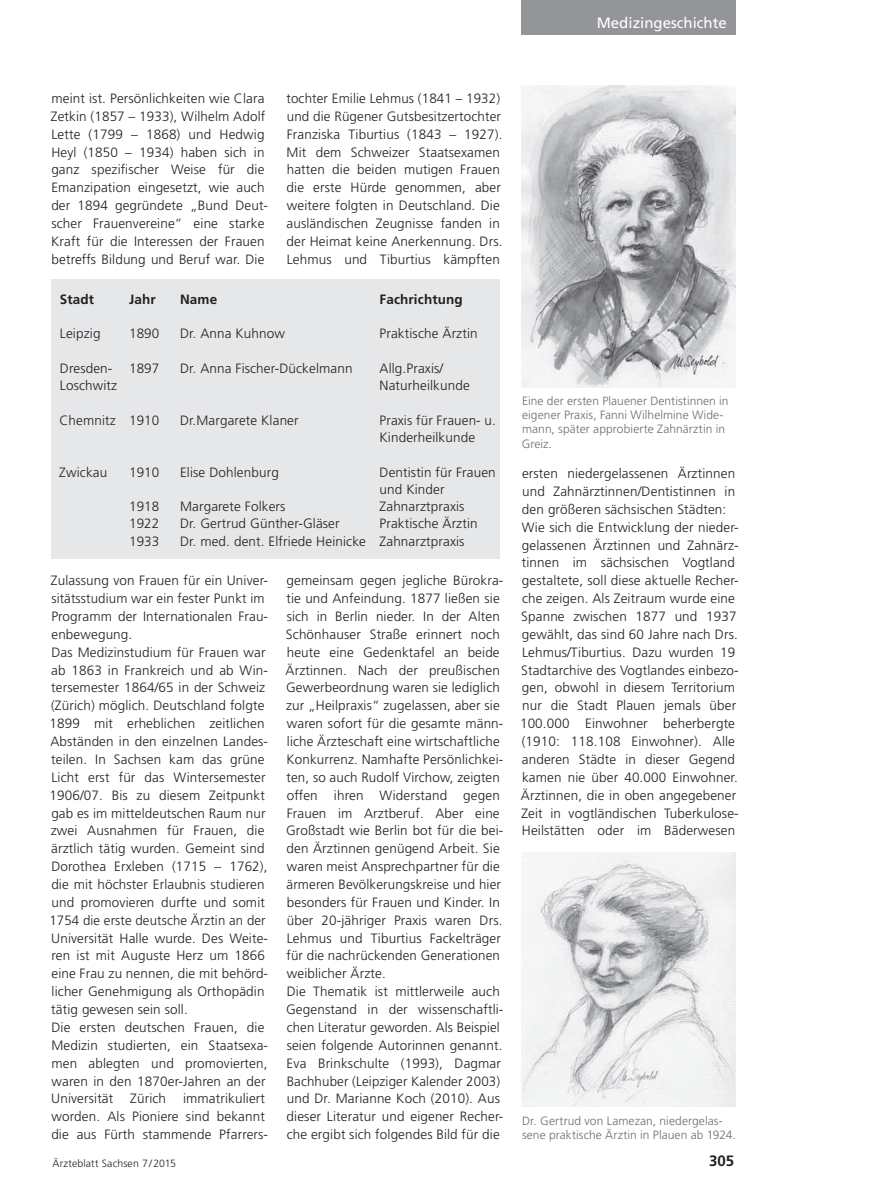
<style>
.page{position:relative;width:893px;height:1191px;background:#fff}
.page>*{position:absolute;margin:0;border:0;box-sizing:border-box;transform-origin:0 0}
.t1{font:15px "Frutiger";color:#fff}
.t2{font:700 15px "Frutiger";color:#231f20}
.Text_allgemein{font:300 13.5px/17.9px "Frutiger";letter-spacing:.01em;color:#231f20}
.Text_allgemein-2{font:700 13.5px "Frutiger";letter-spacing:.01em;color:#231f20}
.Bildunterschrift{font:300 12px/14.2px "Frutiger";letter-spacing:.005em;color:#6c6d70}
.t3{font:300 10.5px "Frutiger";letter-spacing:.015em;color:#231f20}
</style>
<div class="page">
<div style="left:522px;top:0;width:214px;height:34px;background:#939598"></div>
<div style="left:51px;top:280px;width:449px;height:279px;background:#e6e7e9"></div>
<img style="left:522px;top:85px;width:214px;height:302px">
<img style="left:522px;top:853px;width:214px;height:253px">
<p class="t1" style="left:597px;top:14px;width:132px">Medizingeschichte</p>
<p class="Text_allgemein" style="left:51px;top:89px;width:219px">meint ist. Persönlichkeiten wie Clara Zetkin (1857 – 1933), Wilhelm Adolf Lette (1799 – 1868) und Hedwig Heyl (1850 – 1934) haben sich in ganz spezifischer Weise für die Emanzipation eingesetzt, wie auch der 1894 gegründete „Bund Deut&shy;scher Frauenvereine“ eine starke Kraft für die Interessen der Frauen betreffs Bildung und Beruf war. Die</p>
<p class="Text_allgemein" style="left:286px;top:89px;width:217px">tochter Emilie Lehmus (1841 – 1932) und die Rügener Gutsbesitzertochter Franziska Tiburtius (1843 – 1927).<br>Mit dem Schweizer Staatsexamen hatten die beiden mutigen Frauen die erste Hürde genommen, aber weitere folgten in Deutschland. Die ausländischen Zeugnisse fanden in der Heimat keine Anerkennung. Drs.<br>Lehmus und Tiburtius kämpften</p>
<p class="Text_allgemein-2" style="left:60px;top:291px;width:36px">Stadt</p>
<p class="Text_allgemein-2" style="left:129px;top:291px;width:28px">Jahr</p>
<p class="Text_allgemein-2" style="left:180px;top:291px;width:39px">Name</p>
<p class="Text_allgemein-2" style="left:380px;top:291px;width:85px">Fachrichtung</p>
<p class="Text_allgemein" style="left:60px;top:325px;width:42px">Leipzig</p>
<p class="Text_allgemein" style="left:129px;top:325px;width:32px">1890</p>
<p class="Text_allgemein" style="left:180px;top:325px;width:106px">Dr. Anna Kuhnow</p>
<p class="Text_allgemein" style="left:380px;top:325px;width:100px">Praktische Ärztin</p>
<p class="Text_allgemein" style="left:60px;top:359px;width:101px">Dresden- 1897</p>
<p class="Text_allgemein" style="left:180px;top:359px;width:174px">Dr. Anna Fischer-Dückelmann</p>
<p class="Text_allgemein" style="left:380px;top:359px;width:65px">Allg.Praxis/</p>
<p class="Text_allgemein" style="left:60px;top:377px;width:59px">Loschwitz</p>
<p class="Text_allgemein" style="left:380px;top:377px;width:92px">Naturheilkunde</p>
<p class="Text_allgemein" style="left:59px;top:411px;width:102px">Chemnitz 1910</p>
<p class="Text_allgemein" style="left:180px;top:411px;width:120px">Dr.Margarete Klaner</p>
<p class="Text_allgemein" style="left:380px;top:411px;width:118px;line-height:17.2px">Praxis für Frauen- u.<br>Kinderheilkunde</p>
<p class="Text_allgemein" style="left:59px;top:463px;width:50px">Zwickau</p>
<p class="Text_allgemein" style="left:129px;top:463px;width:32px">1910</p>
<p class="Text_allgemein" style="left:180px;top:463px;width:100px">Elise Dohlenburg</p>
<p class="Text_allgemein" style="left:380px;top:463px;width:118px;line-height:17.2px">Dentistin für Frauen und Kinder</p>
<p class="Text_allgemein" style="left:129px;top:497px;width:32px">1918</p>
<p class="Text_allgemein" style="left:180px;top:497px;width:107px">Margarete Folkers</p>
<p class="Text_allgemein" style="left:380px;top:497px;width:86px">Zahnarztpraxis</p>
<p class="Text_allgemein" style="left:129px;top:515px;width:32px">1922</p>
<p class="Text_allgemein" style="left:180px;top:515px;width:161px">Dr. Gertrud Günther-Gläser</p>
<p class="Text_allgemein" style="left:380px;top:515px;width:100px">Praktische Ärztin</p>
<p class="Text_allgemein" style="left:129px;top:532px;width:32px">1933</p>
<p class="Text_allgemein" style="left:180px;top:532px;width:286px">Dr. med. dent. Elfriede Heinicke Zahnarztpraxis</p>
<p class="Text_allgemein" style="left:51px;top:571px;width:219px">Zulassung von Frauen für ein Univer&shy;sitätsstudium war ein fester Punkt im<br>Programm der Internationalen Frau&shy;enbewegung.</p>
<p class="Text_allgemein" style="left:49px;top:643px;width:220px">Das Medizinstudium für Frauen war ab 1863 in Frankreich und ab Win&shy;tersemester 1864/65 in der Schweiz (Zürich) möglich. Deutschland folgte 1899 mit erheblichen zeitlichen Abständen in den einzelnen Landes&shy;teilen. In Sachsen kam das grüne Licht erst für das Wintersemester 1906/07. Bis zu diesem Zeitpunkt gab es im mitteldeutschen Raum nur zwei Ausnahmen für Frauen, die ärztlich tätig wurden. Gemeint sind Dorothea Erxleben (1715 – 1762), die mit höchster Erlaubnis studieren und promovieren durfte und somit 1754 die erste deutsche Ärztin an der Universität Halle wurde. Des Weite&shy;ren ist mit Auguste Herz um 1866 eine Frau zu nennen, die mit behörd&shy;licher Genehmigung als Orthopädin tätig gewesen sein soll.</p>
<p class="Text_allgemein" style="left:51px;top:1018px;width:218px">Die ersten deutschen Frauen, die<br>Medizin studierten, ein Staatsexa&shy;men ablegten und promovierten, waren in den 1870er-Jahren an der<br>Universität Zürich</p>
<p class="Text_allgemein" style="left:51px;top:1089px;width:218px;text-indent:132px">immatrikuliert worden. Als Pioniere sind bekannt die aus Fürth stammende Pfarrers-</p>
<p class="Text_allgemein" style="left:286px;top:571px;width:219px">gemeinsam gegen jegliche Bürokra&shy;tie und Anfeindung. 1877 ließen sie sich in Berlin nieder. In der Alten Schönhauser Straße erinnert noch heute eine Gedenktafel an beide Ärztinnen. Nach der preußischen Gewerbeordnung waren sie lediglich zur „Heilpraxis“ zugelassen, aber sie waren sofort für die gesamte männ&shy;liche Ärzteschaft eine wirtschaftliche Konkurrenz. Namhafte Persönlichkei&shy;ten, so auch Rudolf Virchow, zeigten offen ihren Widerstand gegen Frauen im Arztberuf. Aber eine Großstadt wie Berlin bot für die bei&shy;den Ärztinnen genügend Arbeit. Sie waren meist Ansprechpartner für die ärmeren Bevölkerungskreise und hier besonders für Frauen und Kinder. In über 20-jähriger Praxis waren Drs.<br>Lehmus und Tiburtius Fackelträger für die nachrückenden Generationen weiblicher Ärzte.</p>
<p class="Text_allgemein" style="left:286px;top:982px;width:219px">Die Thematik ist mittlerweile auch Gegenstand in der wissenschaftli&shy;chen Literatur geworden. Als Beispiel seien folgende Autorinnen genannt.<br>Eva Brinkschulte (1993), Dagmar Bachhuber (Leipziger Kalender 2003) und Dr. Marianne Koch (2010). Aus dieser Literatur und eigener Recher&shy;che ergibt sich folgendes Bild für die</p>
<p class="Bildunterschrift" style="left:522px;top:393px;width:208px">Eine der ersten Plauener Dentistinnen in eigener Praxis, Fanni Wilhelmine Wide&shy;mann, später approbierte Zahnärztin in<br>Greiz.</p>
<p class="Text_allgemein" style="left:522px;top:464px;width:215px;text-align:justify">ersten niedergelassenen Ärztinnen und Zahnärztinnen/Dentistinnen in den größeren sächsischen Städten:</p>
<p class="Text_allgemein" style="left:520px;top:518px;width:220px">Wie sich die Entwicklung der nieder&shy;gelassenen Ärztinnen und Zahnärz&shy;tinnen im sächsischen Vogtland gestaltete, soll diese aktuelle Recher&shy;che zeigen. Als Zeitraum wurde eine Spanne zwischen 1877 und 1937 gewählt, das sind 60 Jahre nach Drs.<br>Lehmus/Tiburtius. Dazu wurden 19<br>Stadtarchive des Vogtlandes einbezo&shy;gen, obwohl in diesem Territorium nur die Stadt Plauen jemals über 100.000 Einwohner beherbergte (1910: 118.108 Einwohner). Alle anderen Städte in dieser Gegend kamen nie über 40.000 Einwohner.<br>Ärztinnen, die in oben angegebener Zeit in vogtländischen Tuberkulose-Heilstätten oder im Bäderwesen</p>
<p class="Bildunterschrift" style="left:522px;top:1113px;width:215px">Dr. Gertrud von Lamezan, niedergelas&shy;sene praktische Ärztin in Plauen ab 1924.</p>
<p class="t3" style="left:53px;top:1157px;width:125px">Ärzteblatt Sachsen 7/2015</p>
<p class="t2" style="left:709px;top:1151px;width:27px">305</p>
</div>
